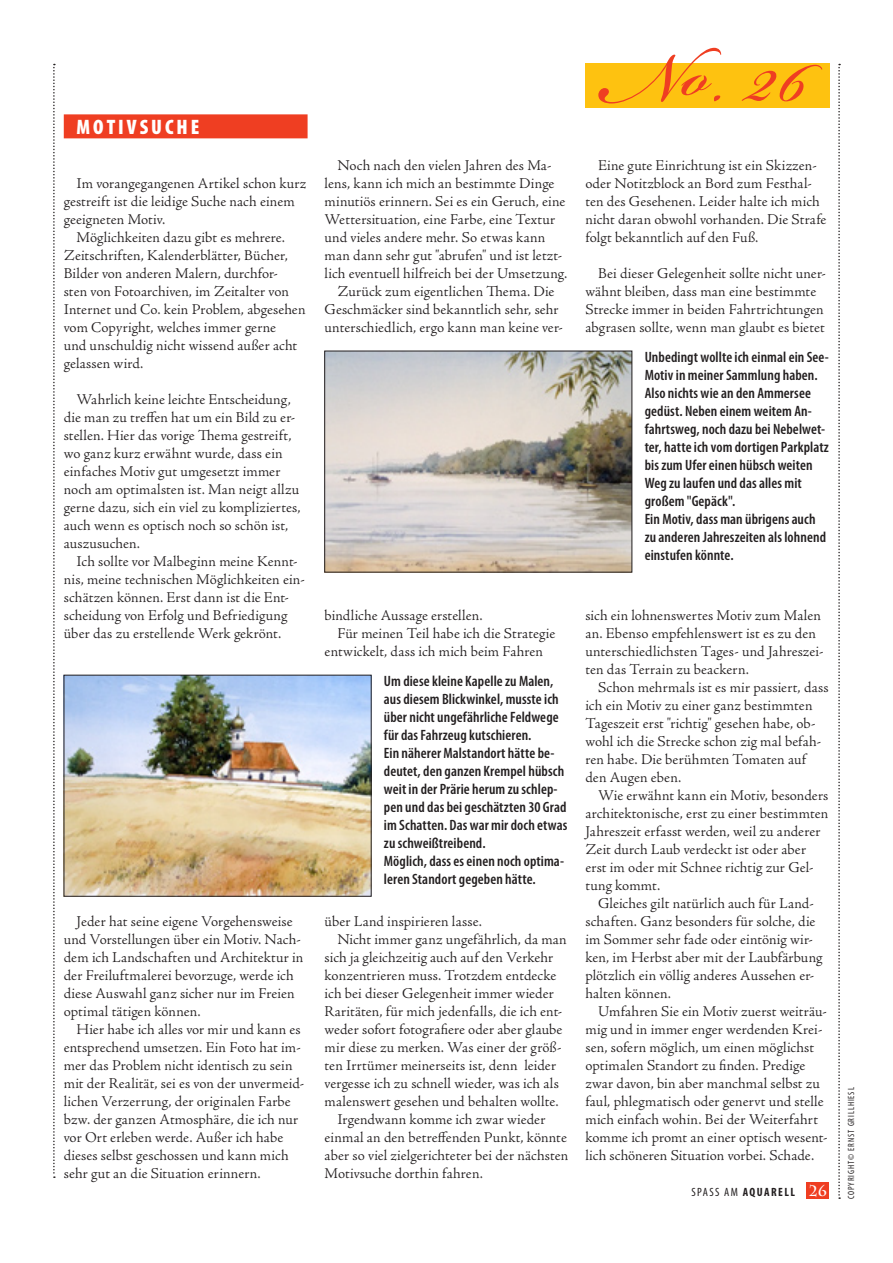
<style>
.page{position:relative;width:893px;height:1263px;background:#fff}
.page>*{position:absolute;margin:0;border:0;box-sizing:border-box;transform-origin:0 0}
.t1{font:111px "Bickham Script Pro";color:#ef3e22}
.t2{font:900 condensed 21px "Myriad Pro";letter-spacing:.14em;color:#fff}
.t3{font:300 15px/18px "Adobe Jenson Pro";letter-spacing:.01em;color:#231f20}
.t4{font:600 condensed 15px/18px "Myriad Pro";letter-spacing:.005em;color:#231f20}
.t5{font:700 condensed 12px "Myriad Pro";letter-spacing:.12em;color:#231f20}
.t6{font:condensed 9px "Myriad Pro";letter-spacing:.1em;color:#231f20}
.s1{font-weight:400}
.s2{font-family:"Charlemagne Std";font-stretch:normal;font-size:15px;color:#fff}
</style>
<div class="page">
<svg style="left:53px;top:64px;width:2px;height:1114px"></svg>
<svg style="left:838px;top:64px;width:2px;height:1135px"></svg>
<div style="left:806px;top:1182px;width:23px;height:17px;background:#ef3e22"></div>
<div style="left:585px;top:64px;width:244px;height:44px;background:#fec210"></div>
<div style="left:64px;top:114px;width:244px;height:24px;background:#ef3e22"></div>
<img style="left:66px;top:677px;width:303px;height:217px">
<img style="left:326px;top:353px;width:304px;height:217px">
<div style="left:324px;top:351px;width:308px;height:221px;border:1px solid #231f20"></div>
<h2 class="t2" style="left:77px;top:113px;width:124px">MOTIVSUCHE</h2>
<p class="t3" style="left:64px;top:174px;width:244px;text-indent:13px">Im vorangegangenen Artikel schon kurz gestreift ist die leidige Suche nach einem geeigneten Motiv.</p>
<p class="t3" style="left:64px;top:228px;width:243px;text-indent:13px">Möglichkeiten dazu gibt es mehrere.<br>Zeitschriften, Kalenderblätter, Bücher, Bilder von anderen Malern, durchfor-<br>sten von Fotoarchiven, im Zeitalter von Internet und Co. kein Problem, abgesehen vom Copyright, welches immer gerne<br>und unschuldig nicht wissend außer acht gelassen wird.</p>
<p class="t3" style="left:64px;top:390px;width:238px;text-indent:13px">Wahrlich keine leichte Entscheidung, die man zu treffen hat um ein Bild zu er&shy;stellen. Hier das vorige Thema gestreift, wo ganz kurz erwähnt wurde, dass ein einfaches Motiv gut umgesetzt immer noch am optimalsten ist. Man neigt allzu gerne dazu, sich ein viel zu kompliziertes, auch wenn es optisch noch so schön ist, auszusuchen.</p>
<p class="t3" style="left:64px;top:552px;width:243px;text-indent:13px">Ich sollte vor Malbeginn meine Kennt&shy;nis, meine technischen Möglichkeiten ein&shy;schätzen können. Erst dann ist die Ent&shy;scheidung von Erfolg und Befriedigung über das zu erstellende Werk gekrönt.</p>
<p class="t3" style="left:64px;top:912px;width:241px;text-indent:13px">Jeder hat seine eigene Vorgehensweise und Vorstellungen über ein Motiv. Nach&shy;dem ich Landschaften und Architektur in der Freiluftmalerei bevorzuge, werde ich diese Auswahl ganz sicher nur im Freien optimal tätigen können.</p>
<p class="t3" style="left:64px;top:1020px;width:242px;text-indent:13px">Hier habe ich alles vor mir und kann es entsprechend umsetzen. Ein Foto hat im&shy;mer das Problem nicht identisch zu sein mit der Realität, sei es von der unvermeid&shy;lichen Verzerrung, der originalen Farbe bzw. der ganzen Atmosphäre, die ich nur vor Ort erleben werde. Außer ich habe dieses selbst geschossen und kann mich sehr gut an die Situation erinnern.</p>
<h1 class="t1" style="left:608px;top:-3px;width:200px">No. 26</h1>
<p class="t3" style="left:337px;top:156px;width:216px">Noch nach den vielen Jahren des Ma-</p>
<p class="t3" style="left:325px;top:174px;width:231px">lens, kann ich mich an bestimmte Dinge</p>
<p class="t3" style="left:325px;top:192px;width:242px">minutiös erinnern. Sei es ein Geruch, eine</p>
<p class="t3" style="left:325px;top:210px;width:232px">Wettersituation, eine Farbe, eine Textur</p>
<p class="t3" style="left:325px;top:228px;width:222px">und vieles andere mehr. So etwas kann</p>
<p class="t3" style="left:325px;top:246px;width:239px">man dann sehr gut "abrufen" und ist letzt-</p>
<p class="t3" style="left:325px;top:264px;width:244px">lich eventuell hilfreich bei der Umsetzung.</p>
<p class="t3" style="left:337px;top:282px;width:219px">Zurück zum eigentlichen Thema. Die</p>
<p class="t3" style="left:325px;top:300px;width:236px">Geschmäcker sind bekanntlich sehr, sehr</p>
<p class="t3" style="left:325px;top:318px;width:240px">unterschiedlich, ergo kann man keine ver-</p>
<p class="t3" style="left:585px;top:156px;width:242px;text-indent:13px">Eine gute Einrichtung ist ein Skizzen&shy;oder Notitzblock an Bord zum Festhal&shy;ten des Gesehenen. Leider halte ich mich nicht daran obwohl vorhanden. Die Strafe folgt bekanntlich auf den Fuß.</p>
<p class="t3" style="left:585px;top:264px;width:242px;text-indent:13px">Bei dieser Gelegenheit sollte nicht uner&shy;wähnt bleiben, dass man eine bestimmte Strecke immer in beiden Fahrtrichtungen abgrasen sollte, wenn man glaubt es bietet</p>
<p class="t4" style="left:645px;top:348px;width:186px">Unbedingt wollte ich einmal ein See-<br>Motiv in meiner Sammlung haben.<br>Also nichts wie an den Ammersee gedüst. Neben einem weitem An&shy;fahrtsweg, noch dazu bei Nebelwet&shy;ter, hatte ich vom dortigen Parkplatz bis zum Ufer einen hübsch weiten<br>Weg zu laufen und das alles mit großem "Gepäck".<br>Ein Motiv, dass man übrigens auch zu anderen Jahreszeiten als lohnend einstufen könnte.</p>
<p class="t3" style="left:325px;top:606px;width:160px">bindliche Aussage erstellen.</p>
<p class="t3" style="left:337px;top:624px;width:219px">Für meinen Teil habe ich die Strategie</p>
<p class="t3" style="left:325px;top:642px;width:220px">entwickelt, dass ich mich beim Fahren</p>
<p class="t4" style="left:384px;top:672px;width:185px">Um diese kleine Kapelle zu Malen, aus diesem Blickwinkel, musste ich über nicht ungefährliche Feldwege für das Fahrzeug kutschieren.<br>Ein näherer Malstandort hätte be&shy;deutet, den ganzen Krempel hübsch weit in der Prärie herum zu schlep&shy;pen und das bei geschätzten 30 Grad im Schatten. Das war mir doch etwas zu schweißtreibend.<br>Möglich, dass es einen noch optima&shy;leren Standort gegeben hätte.</p>
<p class="t3" style="left:325px;top:912px;width:159px">über Land inspirieren lasse.</p>
<p class="t3" style="left:337px;top:930px;width:231px">Nicht immer ganz ungefährlich, da man</p>
<p class="t3" style="left:325px;top:948px;width:230px">sich ja gleichzeitig auch auf den Verkehr</p>
<p class="t3" style="left:325px;top:966px;width:233px">konzentrieren muss. Trotzdem entdecke</p>
<p class="t3" style="left:325px;top:984px;width:231px">ich bei dieser Gelegenheit immer wieder</p>
<p class="t3" style="left:325px;top:1002px;width:239px">Raritäten, für mich jedenfalls, die ich ent-</p>
<p class="t3" style="left:325px;top:1020px;width:239px">weder sofort fotografiere oder aber glaube</p>
<p class="t3" style="left:325px;top:1038px;width:238px">mir diese zu merken. Was einer der größ-</p>
<p class="t3" style="left:325px;top:1056px;width:233px">ten Irrtümer meinerseits ist, denn leider</p>
<p class="t3" style="left:325px;top:1074px;width:236px">vergesse ich zu schnell wieder, was ich als</p>
<p class="t3" style="left:325px;top:1092px;width:236px">malenswert gesehen und behalten wollte.</p>
<p class="t3" style="left:337px;top:1110px;width:210px">Irgendwann komme ich zwar wieder</p>
<p class="t3" style="left:325px;top:1128px;width:244px">einmal an den betreffenden Punkt, könnte</p>
<p class="t3" style="left:325px;top:1146px;width:245px">aber so viel zielgerichteter bei der nächsten</p>
<p class="t3" style="left:325px;top:1164px;width:160px">Motivsuche dorthin fahren.</p>
<p class="t3" style="left:585px;top:606px;width:240px">sich ein lohnenswertes Motiv zum Malen an. Ebenso empfehlenswert ist es zu den unterschiedlichsten Tages- und Jahreszei&shy;ten das Terrain zu beackern.</p>
<p class="t3" style="left:585px;top:678px;width:245px;text-indent:13px">Schon mehrmals ist es mir passiert, dass ich ein Motiv zu einer ganz bestimmten Tageszeit erst "richtig" gesehen habe, ob&shy;wohl ich die Strecke schon zig mal befah&shy;ren habe. Die berühmten Tomaten auf den Augen eben.</p>
<p class="t3" style="left:585px;top:786px;width:244px;text-indent:13px">Wie erwähnt kann ein Motiv, besonders architektonische, erst zu einer bestimmten Jahreszeit erfasst werden, weil zu anderer Zeit durch Laub verdeckt ist oder aber erst im oder mit Schnee richtig zur Gel&shy;tung kommt.</p>
<p class="t3" style="left:585px;top:894px;width:239px;text-indent:13px">Gleiches gilt natürlich auch für Land&shy;schaften. Ganz besonders für solche, die im Sommer sehr fade oder eintönig wir&shy;ken, im Herbst aber mit der Laubfärbung plötzlich ein völlig anderes Aussehen er&shy;halten können.</p>
<p class="t3" style="left:585px;top:1002px;width:244px;text-indent:13px">Umfahren Sie ein Motiv zuerst weiträu&shy;mig und in immer enger werdenden Krei&shy;sen, sofern möglich, um einen möglichst optimalen Standort zu finden. Predige zwar davon, bin aber manchmal selbst zu faul, phlegmatisch oder genervt und stelle mich einfach wohin. Bei der Weiterfahrt komme ich promt an einer optisch wesent&shy;lich schöneren Situation vorbei. Schade.</p>
<p class="t5" style="left:691px;top:1184px;width:137px"><span class="s1">SPASS AM</span> AQUARELL <span class="s2">26</span></p>
<p class="t6" style="left:846px;top:1199px;width:113px;rotate:-90deg">COPYRIGHT© ERNST GRILLHIESL</p>
</div>
